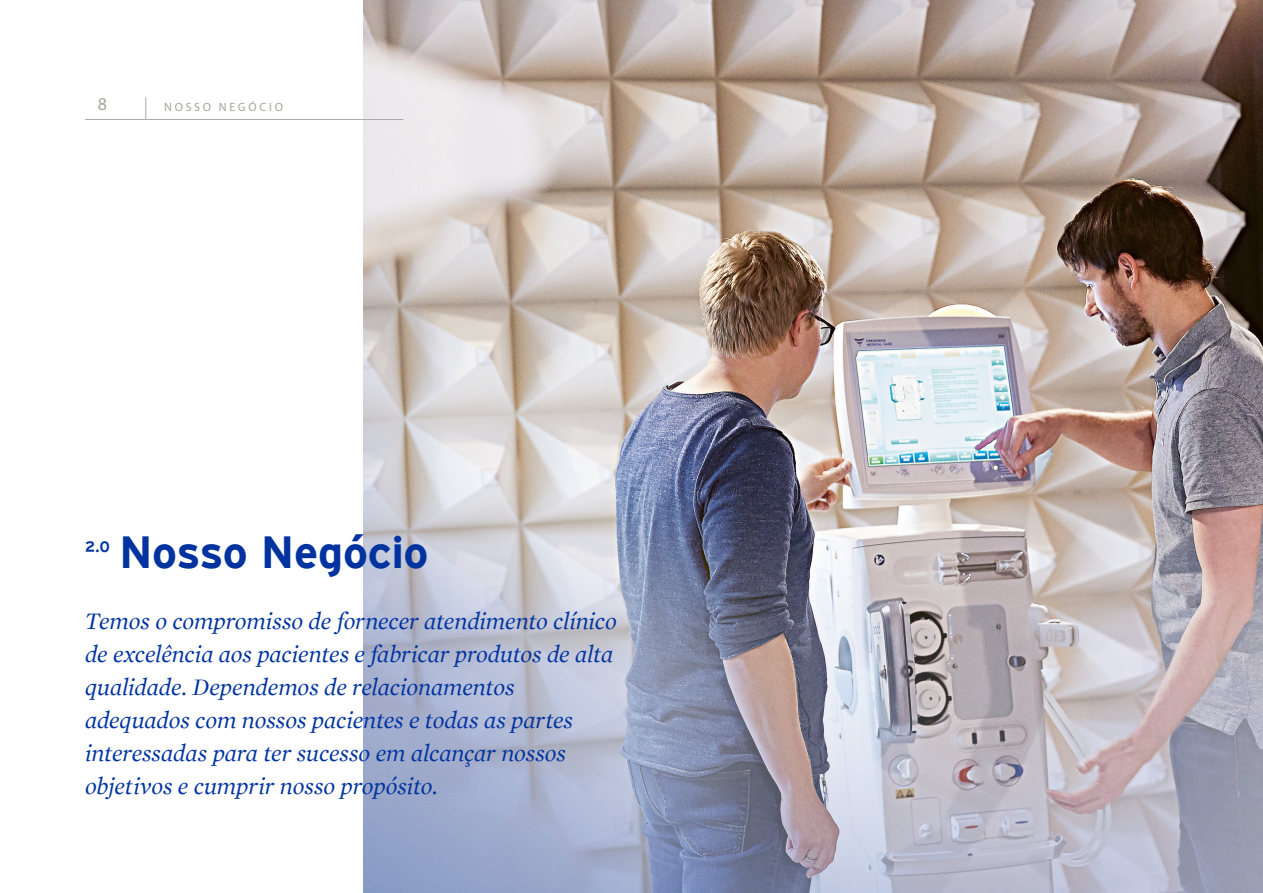
<style>
.page{position:relative;width:1263px;height:893px;background:#fff}
.page>*{position:absolute;margin:0;border:0;box-sizing:border-box;transform-origin:0 0}
.Headline_Interstate{font:700 45px "Interstate";letter-spacing:-.01em;color:#0033a0}
.Display_A2_Mercury{font:italic 24px/33px "Mercury Text G1";letter-spacing:-.01em;color:#0033a0}
.t1{font:18px "Myriad Pro";color:#a8a39d}
.Fließtext_1__Absatz{font:700 15px "Interstate";color:#0033a0}
.Fließtext_1__Absatz-2{font:12px "Myriad Pro";letter-spacing:.23em;color:#a8a39d}
</style>
<div class="page">
<img style="left:364px;top:0;width:899px;height:893px">
<hr style="left:85px;top:119px;width:318px;height:1px;background:#a8a9ad">
<svg style="left:145px;top:97px;width:1px;height:22px"></svg>
<p class="t1" style="left:98px;top:93px;width:11px">8</p>
<p class="Fließtext_1__Absatz-2" style="left:164px;top:99px;width:120px">NOSSO NEGÓCIO</p>
<p class="Fließtext_1__Absatz" style="left:85px;top:538px;width:26px">2.0</p>
<p class="Headline_Interstate" style="left:119px;top:527px;width:311px">Nosso Negócio</p>
<p class="Display_A2_Mercury" style="left:85px;top:605px;width:533px">Temos o compromisso de fornecer atendimento clínico de excelência aos pacientes e fabricar produtos de alta qualidade. Dependemos de relacionamentos adequados com nossos pacientes e todas as partes interessadas para ter sucesso em alcançar nossos objetivos e cumprir nosso propósito.</p>
</div>
